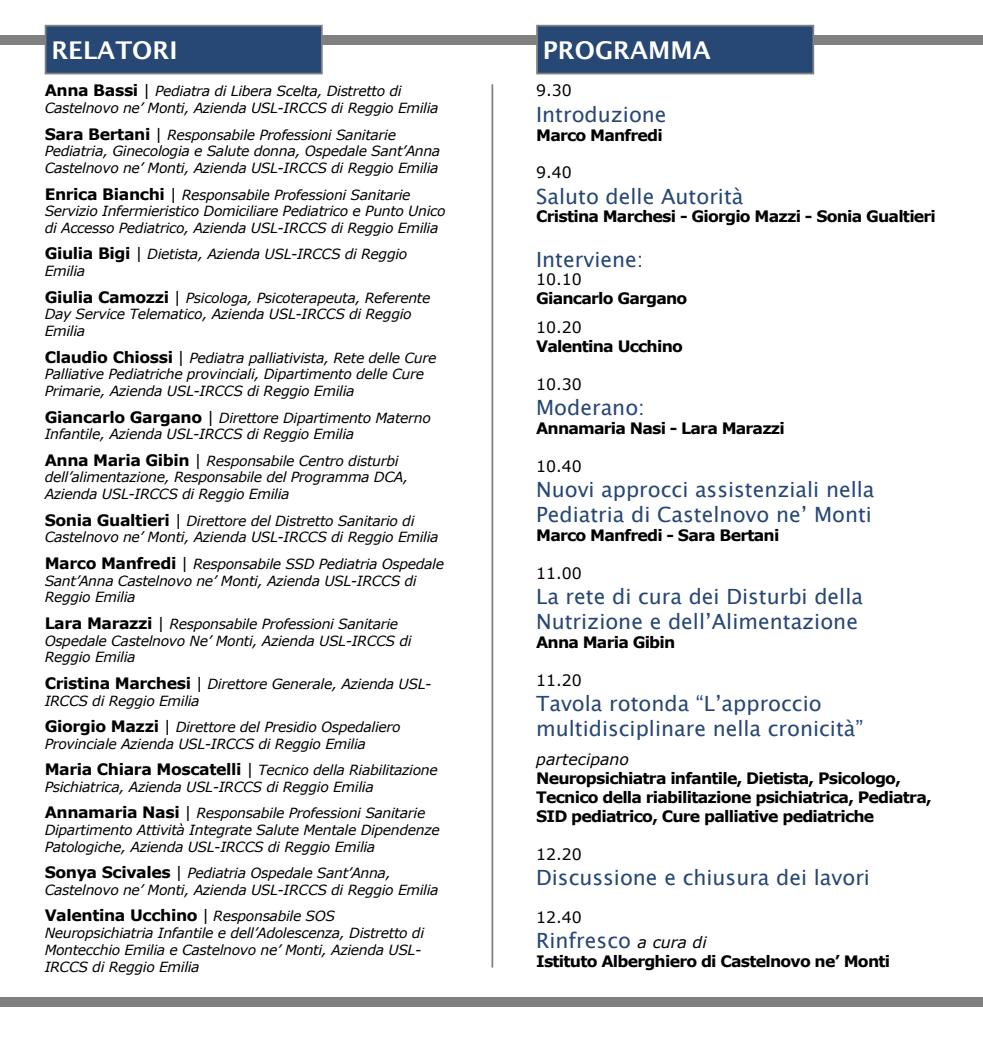
<style>
.page{position:relative;width:983px;height:1042px;background:#fff}
.page>*{position:absolute;margin:0;border:0;box-sizing:border-box;transform-origin:0 0}
.t1{font:600 24.5px "Lucida Sans";color:#fff}
.t2{font:21px/25.2px "Lucida Sans Unicode";color:#274774}
.t3{font:700 15.75px/18.9px "Verdana";letter-spacing:-.05em;color:#000}
.t4{font:15.75px "Verdana";color:#000}
.t5{font:700 15.75px "Verdana";letter-spacing:-.025em;color:#000}
.t6{font:italic 15.75px "Verdana";color:#000}
.t7{font:italic 14px/16.8px "Verdana";letter-spacing:-.025em;color:#000}
.s1{font-weight:700;font-style:normal;font-size:15.75px}
.s2{font-style:normal;font-size:15.75px}
.s3{font-weight:400;font-style:italic}
.s4{font-weight:400;font-style:italic;font-size:14px}
.s5{font-family:"Verdana";font-style:italic;font-size:15.75px;color:#000}
</style>
<div class="page">
<div style="left:0;top:35px;width:982px;height:10px;background:#808080"></div>
<div style="left:0;top:997px;width:982px;height:10px;background:#808080"></div>
<hr style="left:491px;top:84px;width:2px;height:883px;background:#808080">
<div style="left:46px;top:26px;width:276px;height:48px;background:#274774"></div>
<div style="left:45px;top:25px;width:277px;height:49px;border:2px solid #808080"></div>
<div style="left:537px;top:26px;width:276px;height:48px;background:#274774"></div>
<div style="left:536px;top:25px;width:278px;height:49px;border:2px solid #808080"></div>
<h1 class="t1" style="left:51px;top:36px;width:128px">RELATORI</h1>
<h1 class="t1" style="left:542px;top:36px;width:169px">PROGRAMMA</h1>
<p class="t7" style="left:45px;top:83px;width:395px"><span class="s1">Anna Bassi</span> <span class="s2">|</span> Pediatra di Libera Scelta, Distretto di<br>Castelnovo ne’ Monti, Azienda USL-IRCCS di Reggio Emilia</p>
<p class="t7" style="left:45px;top:126px;width:397px"><span class="s1">Sara Bertani</span> <span class="s2">|</span> Responsabile Professioni Sanitarie<br>Pediatria, Ginecologia e Salute donna, Ospedale Sant’Anna<br>Castelnovo ne’ Monti, Azienda USL-IRCCS di Reggio Emilia</p>
<p class="t7" style="left:45px;top:186px;width:402px"><span class="s1">Enrica Bianchi</span> <span class="s2">|</span> Responsabile Professioni Sanitarie<br>Servizio Infermieristico Domiciliare Pediatrico e Punto Unico di Accesso Pediatrico, Azienda USL-IRCCS di Reggio Emilia</p>
<p class="t7" style="left:45px;top:246px;width:364px"><span class="s1">Giulia Bigi</span> <span class="s2">|</span> Dietista, Azienda USL-IRCCS di Reggio<br>Emilia</p>
<p class="t7" style="left:45px;top:289px;width:387px"><span class="s1">Giulia Camozzi</span> <span class="s2">|</span> Psicologa, Psicoterapeuta, Referente<br>Day Service Telematico, Azienda USL-IRCCS di Reggio<br>Emilia</p>
<p class="t7" style="left:45px;top:349px;width:393px"><span class="s1">Claudio Chiossi</span> <span class="s2">|</span> Pediatra palliativista, Rete delle Cure<br>Palliative Pediatriche provinciali, Dipartimento delle Cure<br>Primarie, Azienda USL-IRCCS di Reggio Emilia</p>
<p class="t7" style="left:45px;top:409px;width:387px"><span class="s1">Giancarlo Gargano</span> <span class="s2">|</span> Direttore Dipartimento Materno<br>Infantile, Azienda USL-IRCCS di Reggio Emilia</p>
<p class="t7" style="left:45px;top:452px;width:365px"><span class="s1">Anna Maria Gibin</span> <span class="s2">|</span> Responsabile Centro disturbi dell’alimentazione, Responsabile del Programma DCA,<br>Azienda USL-IRCCS di Reggio Emilia</p>
<p class="t7" style="left:45px;top:512px;width:395px"><span class="s1">Sonia Gualtieri</span> <span class="s2">|</span> Direttore del Distretto Sanitario di<br>Castelnovo ne’ Monti, Azienda USL-IRCCS di Reggio Emilia</p>
<p class="t7" style="left:45px;top:555px;width:401px"><span class="s1">Marco Manfredi</span> <span class="s2">|</span> Responsabile SSD Pediatria Ospedale<br>Sant’Anna Castelnovo ne’ Monti, Azienda USL-IRCCS di<br>Reggio Emilia</p>
<p class="t7" style="left:45px;top:615px;width:368px"><span class="s1">Lara Marazzi</span> <span class="s2">|</span> Responsabile Professioni Sanitarie<br>Ospedale Castelnovo Ne’ Monti, Azienda USL-IRCCS di<br>Reggio Emilia</p>
<p class="t7" style="left:45px;top:675px;width:388px"><span class="s1">Cristina Marchesi</span> <span class="s2">|</span> Direttore Generale, Azienda USL-<br>IRCCS di Reggio Emilia</p>
<p class="t7" style="left:45px;top:718px;width:357px"><span class="s1">Giorgio Mazzi</span> <span class="s2">|</span> Direttore del Presidio Ospedaliero<br>Provinciale Azienda USL-IRCCS di Reggio Emilia</p>
<p class="t7" style="left:45px;top:761px;width:394px"><span class="s1">Maria Chiara Moscatelli</span> <span class="s2">|</span> Tecnico della Riabilitazione<br>Psichiatrica, Azienda USL-IRCCS di Reggio Emilia</p>
<p class="t7" style="left:45px;top:804px;width:396px"><span class="s1">Annamaria Nasi</span> <span class="s2">|</span> Responsabile Professioni Sanitarie<br>Dipartimento Attività Integrate Salute Mentale Dipendenze<br>Patologiche, Azienda USL-IRCCS di Reggio Emilia</p>
<p class="t7" style="left:45px;top:864px;width:395px"><span class="s1">Sonya Scivales</span> <span class="s2">|</span> Pediatria Ospedale Sant’Anna,<br>Castelnovo ne’ Monti, Azienda USL-IRCCS di Reggio Emilia</p>
<p class="t5" style="left:45px;top:904px;width:292px">Valentina Ucchino <span class="s3">|</span> <span class="s4">Responsabile SOS</span></p>
<p class="t7" style="left:45px;top:924px;width:381px">Neuropsichiatria Infantile e dell’Adolescenza, Distretto di<br>Montecchio Emilia e Castelnovo ne’ Monti, Azienda USL-<br>IRCCS di Reggio Emilia</p>
<p class="t4" style="left:536px;top:80px;width:37px">9.30</p>
<h2 class="t2" style="left:536px;top:102px;width:132px">Introduzione</h2>
<p class="t3" style="left:536px;top:125px;width:128px">Marco Manfredi</p>
<p class="t4" style="left:536px;top:162px;width:37px">9.40</p>
<h2 class="t2" style="left:536px;top:183px;width:209px">Saluto delle Autorità</h2>
<p class="t3" style="left:536px;top:207px;width:401px">Cristina Marchesi - Giorgio Mazzi - Sonia Gualtieri</p>
<h2 class="t2" style="left:536px;top:246px;width:109px">Interviene:</h2>
<p class="t4" style="left:536px;top:269px;width:47px">10.10</p>
<p class="t3" style="left:536px;top:289px;width:153px">Giancarlo Gargano</p>
<p class="t4" style="left:536px;top:317px;width:47px">10.20</p>
<p class="t3" style="left:536px;top:336px;width:148px">Valentina Ucchino</p>
<p class="t4" style="left:536px;top:373px;width:47px">10.30</p>
<h2 class="t2" style="left:536px;top:395px;width:110px">Moderano:</h2>
<p class="t3" style="left:536px;top:418px;width:250px">Annamaria Nasi - Lara Marazzi</p>
<p class="t4" style="left:536px;top:455px;width:47px">10.40</p>
<h2 class="t2" style="left:536px;top:477px;width:340px">Nuovi approcci assistenziali nella<br>Pediatria di Castelnovo ne’ Monti</h2>
<p class="t3" style="left:536px;top:525px;width:245px">Marco Manfredi - Sara Bertani</p>
<p class="t4" style="left:536px;top:562px;width:47px">11.00</p>
<h2 class="t2" style="left:536px;top:584px;width:328px">La rete di cura dei Disturbi della<br>Nutrizione e dell’Alimentazione</h2>
<p class="t3" style="left:536px;top:633px;width:141px">Anna Maria Gibin</p>
<p class="t4" style="left:536px;top:669px;width:47px">11.20</p>
<h2 class="t2" style="left:536px;top:691px;width:328px">Tavola rotonda “L’approccio multidisciplinare nella cronicità”</h2>
<p class="t6" style="left:536px;top:749px;width:94px">partecipano</p>
<p class="t3" style="left:536px;top:769px;width:397px">Neuropsichiatra infantile, Dietista, Psicologo,<br>Tecnico della riabilitazione psichiatrica, Pediatra,<br>SID pediatrico, Cure palliative pediatriche</p>
<p class="t4" style="left:536px;top:843px;width:47px">12.20</p>
<h2 class="t2" style="left:536px;top:865px;width:335px">Discussione e chiusura dei lavori</h2>
<p class="t4" style="left:536px;top:906px;width:47px">12.40</p>
<h2 class="t2" style="left:536px;top:928px;width:172px">Rinfresco <span class="s5">a cura di</span></h2>
<p class="t3" style="left:536px;top:951px;width:355px">Istituto Alberghiero di Castelnovo ne’ Monti</p>
</div>
